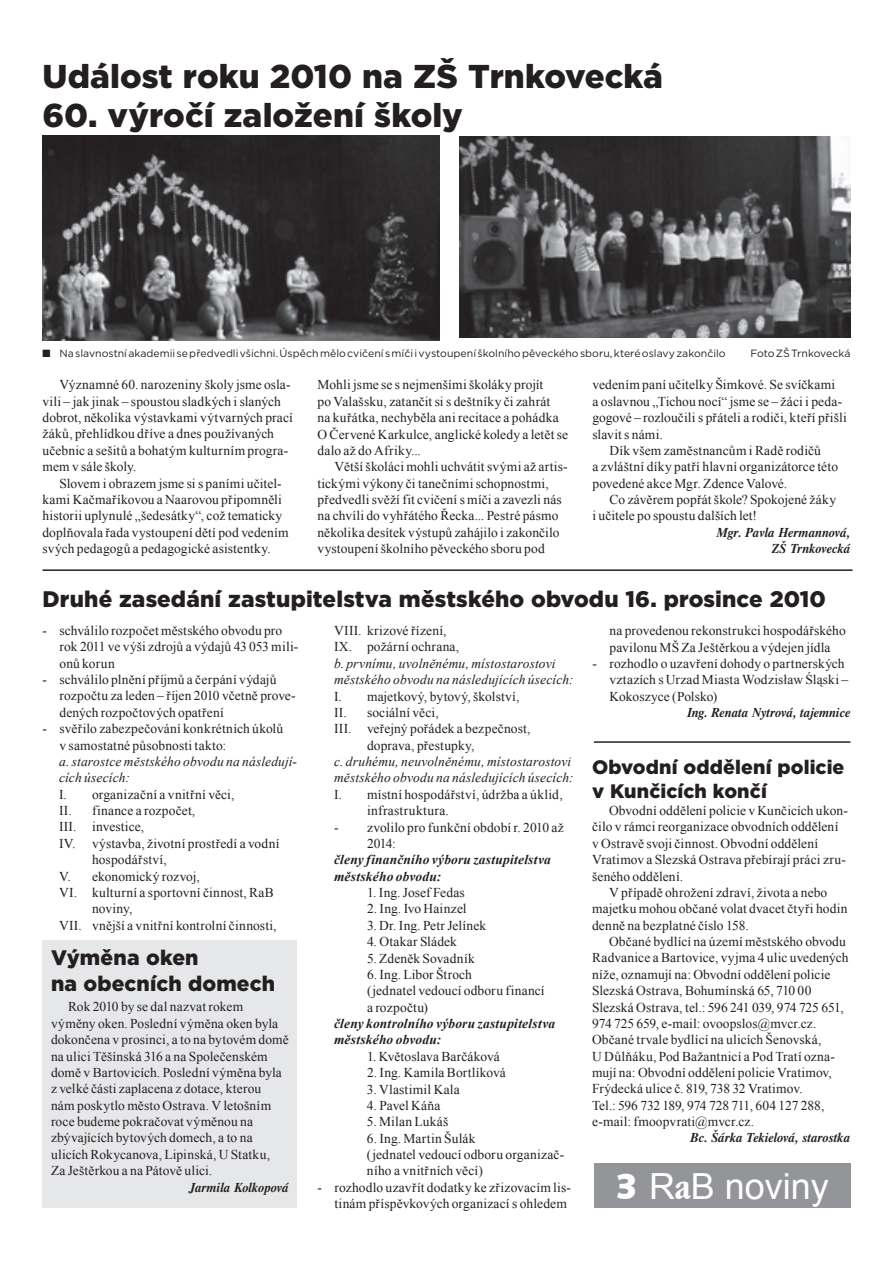
<style>
.page{position:relative;width:893px;height:1263px;background:#fff}
.page>*{position:absolute;margin:0;border:0;box-sizing:border-box;transform-origin:0 0}
.t1{font:36px "Arial";color:#fff}
.t2{font:900 33px "Gotham";color:#231f20}
.t3{font:900 22.5px "Gotham";letter-spacing:.005em;color:#231f20}
.t4{font:900 21px/25.5px "Gotham";letter-spacing:.005em;color:#231f20}
.t5{font:900 19.5px/24px "Gotham";letter-spacing:.005em;color:#231f20}
.t6{font:13.5px/16.4px "Times New Roman";letter-spacing:.01em;color:#231f20}
.t7{font:italic 13.5px/16.4px "Times New Roman";letter-spacing:.01em;color:#231f20}
.t8{font:italic 700 13.5px/16.4px "Times New Roman";letter-spacing:.015em;color:#231f20}
.t9{font:italic 700 13.5px/16.4px "Dutch 801 Rm BTCE";letter-spacing:.005em;color:#231f20;text-align:right;scale:.95 1}
.t10{font:13.5px "Times New Roman";letter-spacing:-.01em;color:#231f20}
.t11{font:10.5px "Gotham";color:#231f20}
.s1{font-family:"Dixieland Normal"}
.s2{font-family:"Humanist 531 BT Black A"}
.s3{font-family:"Garamond IT Cby BT";font-weight:700;font-stretch:condensed}
</style>
<div class="page">
<hr style="left:43px;top:569px;width:810px;height:2px;background:#231f20">
<div style="left:594px;top:1163px;width:256px;height:45px;background:#939598"></div>
<img style="left:460px;top:137px;width:390px;height:201px">
<img style="left:43px;top:135px;width:396px;height:205px">
<div style="left:43px;top:940px;width:254px;height:268px;background:#e6e7e9"></div>
<hr style="left:594px;top:741px;width:256px;height:2px;background:#231f20">
<h2 class="t2" style="left:43px;top:54px;width:622px">Událost roku 2010 na ZŠ Trnkovecká</h2>
<h2 class="t2" style="left:43px;top:93px;width:422px">60. výročí založení školy</h2>
<p class="t11" style="left:43px;top:346px;width:685px"><span class="s1">Q</span> Na slavnostní akademii se předvedli všichni. Úspěch mělo cvičení smíči ivystoupení školního pěveckého sboru, které oslavy zakončilo</p>
<p class="t11" style="left:750px;top:346px;width:102px">Foto ZŠ Trnkovecká</p>
<p class="t6" style="left:42px;top:376px;width:252px;text-indent:17px">Významné 60. narozeniny školy jsme osla&shy;vili – jak jinak – spoustou sladkých i slaných dobrot, několika výstavkami výtvarných prací žáků, přehlídkou dříve a dnes používaných učebnic a sešitů a bohatým kulturním progra&shy;mem v sále školy.</p>
<p class="t6" style="left:42px;top:475px;width:248px;text-indent:17px">Slovem i obrazem jsme si s paními učitel&shy;kami Kačmaříkovou a Naarovou připomněli historii uplynulé „šedesátky“, což tematicky doplňovala řada vystoupení dětí pod vedením svých pedagogů a pedagogické asistentky.</p>
<p class="t6" style="left:317px;top:376px;width:252px">Mohli jsme se s nejmenšími školáky projít<br>po Valašsku, zatančit si s deštníky či zahrát<br>na kuřátka, nechyběla ani recitace a pohádka O Červené Karkulce, anglické koledy a letět se dalo až do Afriky...</p>
<p class="t6" style="left:317px;top:458px;width:252px;text-indent:17px">Větší školáci mohli uchvátit svými až artis&shy;tickými výkony či tanečními schopnostmi, předvedli svěží fit cvičení s míči a zavezli nás na chvíli do vyhřátého Řecka... Pestré pásmo několika desítek výstupů zahájilo i zakončilo vystoupení školního pěveckého sboru pod</p>
<p class="t6" style="left:592px;top:376px;width:244px">vedením paní učitelky Šimkové. Se svíčkami</p>
<p class="t6" style="left:592px;top:393px;width:251px">a oslavnou „Tichou nocí“ jsme se – žáci i peda-</p>
<p class="t6" style="left:592px;top:409px;width:256px">gogové – rozloučili s přáteli a rodiči, kteří přišli</p>
<p class="t6" style="left:592px;top:426px;width:72px">slavit s námi.</p>
<p class="t6" style="left:609px;top:442px;width:213px">Dík všem zaměstnancům i Radě rodičů</p>
<p class="t6" style="left:592px;top:458px;width:247px">a zvláštní díky patří hlavní organizátorce této</p>
<p class="t6" style="left:592px;top:475px;width:196px">povedené akce Mgr. Zdence Valové.</p>
<p class="t6" style="left:609px;top:491px;width:228px">Co závěrem popřát škole? Spokojené žáky</p>
<p class="t6" style="left:592px;top:507px;width:166px">i učitele po spoustu dalších let!</p>
<p class="t9" style="left:717px;top:524px;width:142px">Mgr. Pavla Hermannová,<br>ZŠ Trnkovecká</p>
<h3 class="t3" style="left:43px;top:584px;width:785px">Druhé zasedání zastupitelstva městského obvodu 16. prosince 2010</h3>
<p class="t6" style="left:60px;top:622px;width:240px;text-indent:-17px">- schválilo rozpočet městského obvodu pro rok 2011 ve výši zdrojů a výdajů 43 053 mili&shy;onů korun</p>
<p class="t6" style="left:60px;top:671px;width:238px;text-indent:-17px">- schválilo plnění příjmů a čerpání výdajů rozpočtu za leden – říjen 2010 včetně prove&shy;dených rozpočtových opatření</p>
<p class="t6" style="left:60px;top:720px;width:225px;text-indent:-17px">- svěřilo zabezpečování konkrétních úkolů v samostatné působnosti takto:</p>
<p class="t7" style="left:59px;top:753px;width:240px">a. starostce městského obvodu na následují&shy;cích úsecích:</p>
<p class="t6" style="left:59px;top:786px;width:177px">I. organizační a vnitřní věci,</p>
<p class="t6" style="left:59px;top:802px;width:138px">II. finance a rozpočet,</p>
<p class="t6" style="left:59px;top:818px;width:87px">III. investice,</p>
<p class="t6" style="left:59px;top:835px;width:222px">IV. výstavba, životní prostředí a vodní</p>
<p class="t6" style="left:92px;top:851px;width:76px">hospodářství,</p>
<p class="t6" style="left:59px;top:868px;width:142px">V. ekonomický rozvoj,</p>
<p class="t6" style="left:59px;top:884px;width:216px">VI. kulturní a sportovní činnost, RaB</p>
<p class="t6" style="left:92px;top:900px;width:42px">noviny,</p>
<p class="t6" style="left:59px;top:917px;width:219px">VII. vnější a vnitřní kontrolní činnosti,</p>
<h3 class="t4" style="left:51px;top:945px;width:225px">Výměna oken<br>na obecních domech</h3>
<p class="t6" style="left:51px;top:998px;width:239px;text-indent:17px">Rok 2010 by se dal nazvat rokem výměny oken. Poslední výměna oken byla dokončena v prosinci, a to na bytovém domě na ulici Těšínská 316 a na Společenském domě v Bartovicích. Poslední výměna byla z velké části zaplacena z dotace, kterou<br>nám poskytlo město Ostrava. V letošním roce budeme pokračovat výměnou na zbývajících bytových domech, a to na ulicích Rokycanova, Lipinská, U Statku,<br>Za Ještěrkou a na Pátově ulici.</p>
<p class="t9" style="left:190px;top:1178px;width:106px">Jarmila Kolkopová</p>
<p class="t6" style="left:334px;top:622px;width:127px">VIII. krizové řízení,<br>IX. požární ochrana,</p>
<p class="t7" style="left:334px;top:655px;width:241px">b. prvnímu, uvolněnému, místostarostovi městského obvodu na následujících úsecích:</p>
<p class="t6" style="left:334px;top:688px;width:187px">I. majetkový, bytový, školství,</p>
<p class="t6" style="left:334px;top:704px;width:106px">II. sociální věci,</p>
<p class="t6" style="left:334px;top:720px;width:198px">III. veřejný pořádek a bezpečnost,</p>
<p class="t6" style="left:367px;top:737px;width:109px">doprava, přestupky,</p>
<p class="t7" style="left:334px;top:753px;width:241px">c. druhému, neuvolněnému, místostarostovi městského obvodu na následujících úsecích:</p>
<p class="t6" style="left:367px;top:786px;width:197px;text-indent:-33px">I. místní hospodářství, údržba a úklid, infrastruktura.</p>
<p class="t6" style="left:367px;top:819px;width:198px;text-indent:-33px">- zvolilo pro funkční období r. 2010 až<br>2014:</p>
<p class="t8" style="left:334px;top:851px;width:218px">členy finančního výboru zastupitelstva městského obvodu:</p>
<p class="t6" style="left:367px;top:884px;width:99px">1. Ing. Josef Fedas</p>
<p class="t6" style="left:367px;top:900px;width:101px">2. Ing. Ivo Hainzel</p>
<p class="t6" style="left:367px;top:917px;width:121px">3. Dr. Ing. Petr Jelínek</p>
<p class="t6" style="left:367px;top:933px;width:92px">4. Otakar Sládek</p>
<p class="t6" style="left:367px;top:950px;width:109px">5. Zdeněk Sovadník</p>
<p class="t6" style="left:367px;top:966px;width:179px">6. Ing. Libor Štroch<br>(jednatel vedoucí odboru financí a rozpočtu)</p>
<p class="t8" style="left:334px;top:1015px;width:223px">členy kontrolního výboru zastupitelstva městského obvodu:</p>
<p class="t6" style="left:367px;top:1048px;width:134px">1. Květoslava Barčáková</p>
<p class="t6" style="left:367px;top:1064px;width:140px">2. Ing. Kamila Bortlíková</p>
<p class="t6" style="left:367px;top:1081px;width:94px">3. Vlastimil Kala</p>
<p class="t6" style="left:367px;top:1097px;width:75px">4. Pavel Káňa</p>
<p class="t6" style="left:367px;top:1113px;width:83px">5. Milan Lukáš</p>
<p class="t6" style="left:367px;top:1130px;width:199px">6. Ing. Martin Šulák<br>(jednatel vedoucí odboru organizač&shy;ního a vnitřních věcí)</p>
<p class="t6" style="left:334px;top:1179px;width:238px;text-indent:-17px">- rozhodlo uzavřít dodatky ke zřizovacím lis&shy;tinám příspěvkových organizací s ohledem</p>
<p class="t6" style="left:609px;top:622px;width:238px">na provedenou rekonstrukci hospodářského pavilonu MŠ Za Ještěrkou a výdejen jídla</p>
<p class="t6" style="left:609px;top:655px;width:240px;text-indent:-17px">- rozhodlo o uzavření dohody o partnerských vztazích s Urzad Miasta Wodzisław Śląski –<br>Kokoszyce (Polsko)</p>
<p class="t9" style="left:687px;top:704px;width:173px">Ing. Renata Nytrová, tajemnice</p>
<h3 class="t5" style="left:592px;top:755px;width:254px">Obvodní oddělení policie v Kunčicích končí</h3>
<p class="t6" style="left:609px;top:802px;width:240px">Obvodní oddělení policie v Kunčicích ukon-</p>
<p class="t6" style="left:592px;top:818px;width:248px">čilo v rámci reorganizace obvodních oddělení</p>
<p class="t6" style="left:592px;top:835px;width:228px">v Ostravě svoji činnost. Obvodní oddělení</p>
<p class="t6" style="left:592px;top:851px;width:255px">Vratimov a Slezská Ostrava přebírají práci zru-</p>
<p class="t6" style="left:592px;top:867px;width:92px">šeného oddělení.</p>
<p class="t6" style="left:609px;top:884px;width:220px">V případě ohrožení zdraví, života a nebo</p>
<p class="t6" style="left:592px;top:900px;width:257px">majetku mohou občané volat dvacet čtyři hodin</p>
<p class="t6" style="left:592px;top:917px;width:158px">denně na bezplatné číslo 158.</p>
<p class="t6" style="left:609px;top:933px;width:238px">Občané bydlící na území městského obvodu</p>
<p class="t6" style="left:592px;top:949px;width:258px">Radvanice a Bartovice, vyjma 4 ulic uvedených</p>
<p class="t6" style="left:592px;top:966px;width:240px">níže, oznamují na: Obvodní oddělení policie</p>
<p class="t6" style="left:592px;top:982px;width:221px">Slezská Ostrava, Bohumínská 65, 710 00</p>
<p class="t6" style="left:592px;top:998px;width:253px">Slezská Ostrava, tel.: 596 241 039, 974 725 651,</p>
<p class="t6" style="left:592px;top:1015px;width:226px">974 725 659, e-mail: ovoopslos@mvcr.cz.</p>
<p class="t6" style="left:592px;top:1031px;width:231px">Občané trvale bydlící na ulicích Šenovská,</p>
<p class="t6" style="left:592px;top:1048px;width:244px">U Důlňáku, Pod Bažantnicí a Pod Tratí ozna-</p>
<p class="t6" style="left:592px;top:1064px;width:241px">mují na: Obvodní oddělení policie Vratimov,</p>
<p class="t6" style="left:592px;top:1080px;width:212px">Frýdecká ulice č. 819, 738 32 Vratimov.</p>
<p class="t10" style="left:592px;top:1096px;width:234px">Tel.: 596 732 189, 974 728 711, 604 127 288,</p>
<p class="t6" style="left:592px;top:1113px;width:163px">e-mail: fmoopvrati@mvcr.cz.</p>
<p class="t9" style="left:691px;top:1129px;width:170px">Bc. Šárka Tekielová, starostka</p>
<h1 class="t1" style="left:615px;top:1163px;width:215px"><span class="s2">3</span> R<span class="s3">a</span>B noviny</h1>
</div>
